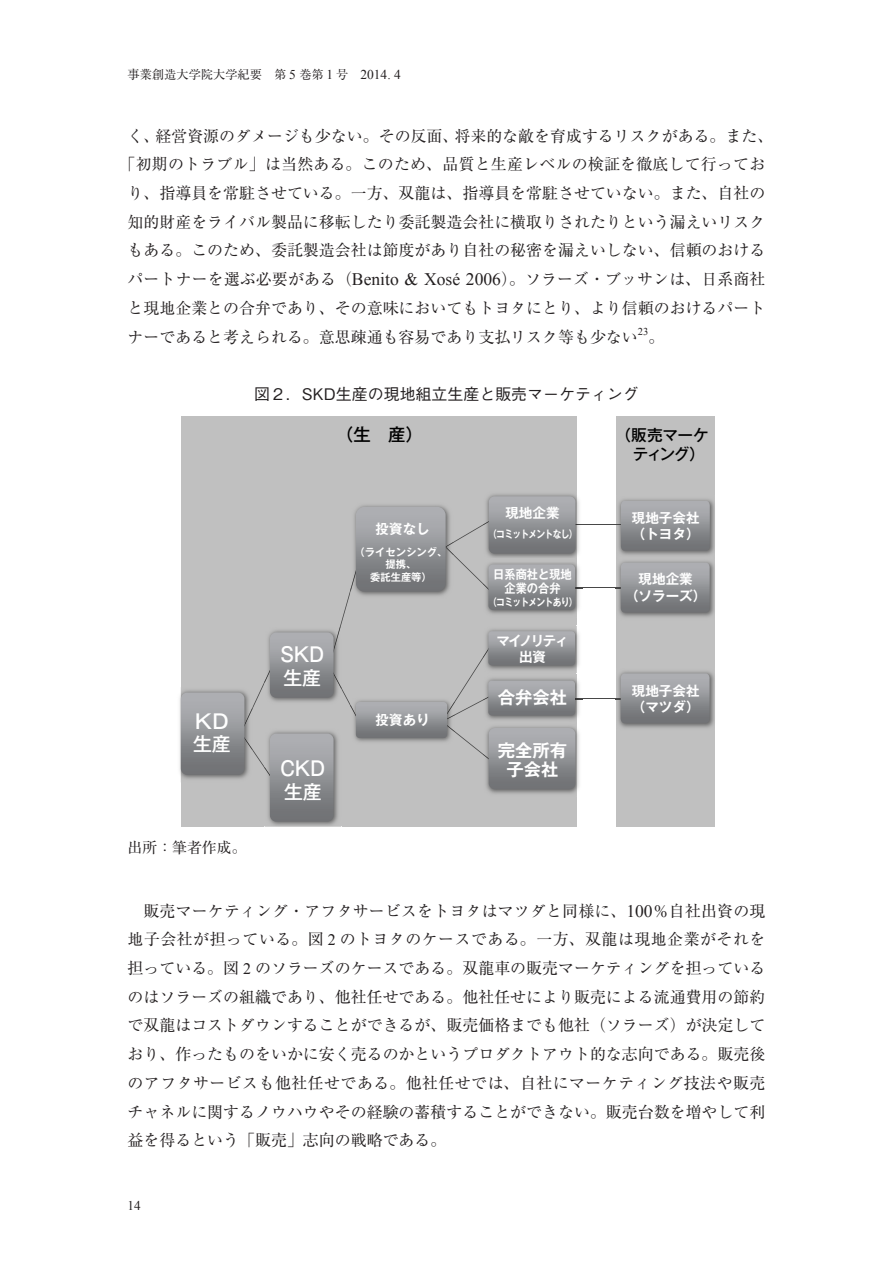
<style>
.page{position:relative;width:893px;height:1263px;background:#fff}
.page>*{position:absolute;margin:0;border:0;box-sizing:border-box;transform-origin:0 0}
.t1{font:19.8px "Gothic MB101 Pr 6 Medium 90 pv RKSJ H";color:#fff;scale:.9 1}
.t2{font:19.8px "Gothic MB101 Pr 6 Medium 90 pv RKSJ H";color:#fff}
.t3{font:18.9px "Gothic MB101 Pr 6 Medium 90 pv RKSJ H";color:#fff}
.t4{font:17.4px/19px "Gothic MB101 Pr 6 De Bold 90 pv RKSJ H";color:#fff;text-align:center}
.t5{font:17.4px "Gothic MB101 Pr 6 Medium 90 pv RKSJ H";color:#000}
.t6{font:15.9px/28.7px "Ryumin Pr 6 Regular 90 pv RKSJ H";color:#231f20;text-align:justify}
.t7{font:15.9px "Gothic BBB Pr 6 Medium 90 pv RKSJ H";color:#231f20}
.t8{font:15.75px/18.9px "Gothic MB101 Pr 6 Medium 90 pv RKSJ H";letter-spacing:-.035em;color:#000;text-align:right}
.t9{font:14.85px "Ryumin Pr 6 Regular 90 pv RKSJ H";color:#231f20}
.t10{font:13.5px/16.2px "Gothic MB101 Pr 6 De Bold 90 pv RKSJ H";color:#fff}
.t11{font:13.5px/16.2px "Gothic MB101 Pr 6 De Bold 90 pv RKSJ H";letter-spacing:-.1em;color:#fff;text-align:center}
.t12{font:13.35px "Times New Roman";color:#231f20}
.t13{font:12.45px/14.7px "Gothic MB101 Pr 6 De Bold 90 pv RKSJ H";color:#fff;text-align:center;scale:.9 1}
.t14{font:12.15px "Ryumin Pr 6 Regular 90 pv RKSJ H";color:#231f20}
.t15{font:10.5px "Times New Roman";color:#231f20}
.t16{font:10.35px "Gothic MB101 Pr 6 De Bold 90 pv RKSJ H";letter-spacing:-.08em;color:#fff;scale:.85 1}
.t17{font:10.35px/12.3px "Gothic MB101 Pr 6 De Bold 90 pv RKSJ H";color:#fff;text-align:center}
.s1{font-family:"Times New Roman";font-size:13.5px}
.s2{font-family:"Times New Roman";font-size:17.55px}
.s3{font-family:"Times New Roman"}
</style>
<div class="page">
<div style="left:181px;top:416px;width:396px;height:411px;background:#c0c0c0"></div>
<svg style="left:252px;top:680px;width:13px;height:89px"></svg>
<svg style="left:339px;top:591px;width:11px;height:114px"></svg>
<div style="left:616px;top:416px;width:99px;height:411px;background:#c0c0c0"></div>
<hr style="left:571px;top:524px;width:54px;height:1px;background:#484848">
<hr style="left:571px;top:587px;width:54px;height:1px;background:#484848">
<hr style="left:571px;top:698px;width:54px;height:1px;background:#484848">
<img style="left:179px;top:688px;width:70px;height:94px">
<img style="left:244px;top:708px;width:8px;height:42px">
<div style="left:181px;top:692px;width:63px;height:83px;background:linear-gradient(to bottom,#b6b7bb,#6c6d70);border-radius:6px"></div>
<img style="left:268px;top:630px;width:73px;height:75px">
<img style="left:265px;top:662px;width:5px;height:21px">
<img style="left:329px;top:627px;width:12px;height:62px">
<div style="left:270px;top:632px;width:64px;height:66px;background:linear-gradient(to bottom,#b5b7bb,#6d6f71);border-radius:6px"></div>
<img style="left:350px;top:700px;width:92px;height:42px">
<img style="left:350px;top:705px;width:6px;height:20px">
<div style="left:356px;top:702px;width:91px;height:36px;background:linear-gradient(to bottom,#b6b7bb,#6e7073);border-radius:4px"></div>
<img style="left:486px;top:678px;width:97px;height:116px">
<div style="left:488px;top:681px;width:87px;height:34px;background:linear-gradient(to bottom,#b6b7bb,#6f7173);border-radius:3px"></div>
<img style="left:486px;top:626px;width:93px;height:47px">
<div style="left:488px;top:631px;width:87px;height:34px;background:linear-gradient(to bottom,#b6b7bc,#6f7174);border-radius:3px"></div>
<svg style="left:442px;top:642px;width:51px;height:120px"></svg>
<img style="left:483px;top:722px;width:94px;height:1px">
<div style="left:489px;top:728px;width:86px;height:61px;background:linear-gradient(to bottom,#b5b7bb,#6c6d70);border-radius:6px"></div>
<img style="left:350px;top:505px;width:100px;height:91px">
<img style="left:350px;top:540px;width:12px;height:52px">
<div style="left:356px;top:507px;width:90px;height:85px;background:linear-gradient(to bottom,#b5b6ba,#6b6d70);border-radius:8px"></div>
<img style="left:486px;top:494px;width:97px;height:120px">
<div style="left:489px;top:496px;width:86px;height:58px;background:linear-gradient(to bottom,#b6b7bb,#6d6e71);border-radius:6px"></div>
<svg style="left:445px;top:518px;width:49px;height:76px"></svg>
<svg style="left:577px;top:559px;width:6px;height:2px"></svg>
<img style="left:483px;top:559px;width:94px;height:2px">
<div style="left:488px;top:564px;width:87px;height:46px;background:linear-gradient(to bottom,#b6b7bb,#6e7072);border-radius:4px"></div>
<img style="left:265px;top:731px;width:76px;height:96px">
<img style="left:265px;top:767px;width:5px;height:19px">
<div style="left:270px;top:733px;width:64px;height:89px;background:linear-gradient(to bottom,#b5b7bb,#6b6d70);border-radius:6px"></div>
<img style="left:619px;top:499px;width:95px;height:118px">
<svg style="left:618px;top:501px;width:92px;height:50px"></svg>
<img style="left:619px;top:671px;width:95px;height:57px">
<svg style="left:615px;top:673px;width:95px;height:50px"></svg>
<img style="left:619px;top:557px;width:95px;height:1px">
<svg style="left:615px;top:563px;width:95px;height:49px"></svg>
<p class="t14" style="left:128px;top:70px;width:275px">事業創造大学院大学紀要　第 <span class="s1">5</span> 巻第 <span class="s1">1</span> 号　<span class="s1">2014. 4</span></p>
<p class="t6" style="left:128px;top:123px;width:647px">く、経営資源のダメージも少ない。その反面、将来的な敵を育成するリスクがある。また、</p>
<p class="t6" style="left:120px;top:152px;width:647px">「初期のトラブル」は当然ある。このため、品質と生産レベルの検証を徹底して行ってお</p>
<p class="t6" style="left:128px;top:181px;width:639px">り、指導員を常駐させている。一方、双龍は、指導員を常駐させていない。また、自社の</p>
<p class="t6" style="left:128px;top:210px;width:639px">知的財産をライバル製品に移転したり委託製造会社に横取りされたりという漏えいリスク</p>
<p class="t6" style="left:128px;top:238px;width:639px">もある。このため、委託製造会社は節度があり自社の秘密を漏えいしない、信頼のおける</p>
<p class="t6" style="left:128px;top:267px;width:639px">パートナーを選ぶ必要がある（<span class="s2">Benito &amp; Xosé 2006</span>）。ソラーズ・ブッサンは、日系商社</p>
<p class="t6" style="left:128px;top:296px;width:639px">と現地企業との合弁であり、その意味においてもトヨタにとり、より信頼のおけるパート</p>
<p class="t6" style="left:128px;top:324px;width:512px">ナーであると考えられる。意思疎通も容易であり支払リスク等も少ない</p>
<p class="t15" style="left:638px;top:325px;width:12px">23</p>
<p class="t6" style="left:648px;top:324px;width:17px">。</p>
<p class="t7" style="left:254px;top:388px;width:386px">図２．SKD生産の現地組立生産と販売マーケティング</p>
<p class="t5" style="left:336px;top:428px;width:88px">（生　産）</p>
<p class="t8" style="left:616px;top:428px;width:95px">（販売マーケティング）</p>
<p class="t2" style="left:195px;top:714px;width:35px">KD</p>
<p class="t3" style="left:193px;top:737px;width:39px">生産</p>
<p class="t9" style="left:128px;top:842px;width:121px">出所：筆者作成。</p>
<p class="t1" style="left:280px;top:647px;width:50px">SKD</p>
<p class="t3" style="left:283px;top:671px;width:39px">生産</p>
<p class="t1" style="left:281px;top:761px;width:51px">CKD</p>
<p class="t3" style="left:284px;top:784px;width:39px">生産</p>
<p class="t10" style="left:376px;top:523px;width:56px">投資なし</p>
<p class="t17" style="left:355px;top:547px;width:94px">（ライセンシング、提携、<br>委託生産等）</p>
<p class="t10" style="left:376px;top:714px;width:56px">投資あり</p>
<p class="t10" style="left:505px;top:506px;width:56px">現地企業</p>
<p class="t10" style="left:632px;top:512px;width:69px">現地子会社（トヨタ）</p>
<p class="t16" style="left:488px;top:530px;width:107px">（コミットメントなし）</p>
<p class="t13" style="left:493px;top:568px;width:89px">日系商社と現地企業の合弁</p>
<p class="t11" style="left:496px;top:634px;width:74px">マイノリティ出資</p>
<p class="t16" style="left:488px;top:598px;width:107px">（コミットメントあり）</p>
<p class="t4" style="left:498px;top:690px;width:71px">合弁会社</p>
<p class="t4" style="left:498px;top:744px;width:71px">完全所有子会社</p>
<p class="t10" style="left:625px;top:573px;width:83px;text-align:center">現地企業<br>（ソラーズ）</p>
<p class="t10" style="left:632px;top:684px;width:69px">現地子会社（マツダ）</p>
<p class="t6" style="left:128px;top:898px;width:639px;text-indent:16px">販売マーケティング・アフタサービスをトヨタはマツダと同様に、<span class="s2">100</span>％自社出資の現地子会社が担っている。図 <span class="s3">2</span> のトヨタのケースである。一方、双龍は現地企業がそれを担っている。図 <span class="s3">2</span> のソラーズのケースである。双龍車の販売マーケティングを担っているのはソラーズの組織であり、他社任せである。他社任せにより販売による流通費用の節約で双龍はコストダウンすることができるが、販売価格までも他社（ソラーズ）が決定しており、作ったものをいかに安く売るのかというプロダクトアウト的な志向である。販売後のアフタサービスも他社任せである。他社任せでは、自社にマーケティング技法や販売チャネルに関するノウハウやその経験の蓄積することができない。販売台数を増やして利益を得るという「販売」志向の戦略である。</p>
<p class="t12" style="left:128px;top:1198px;width:15px">14</p>
</div>
